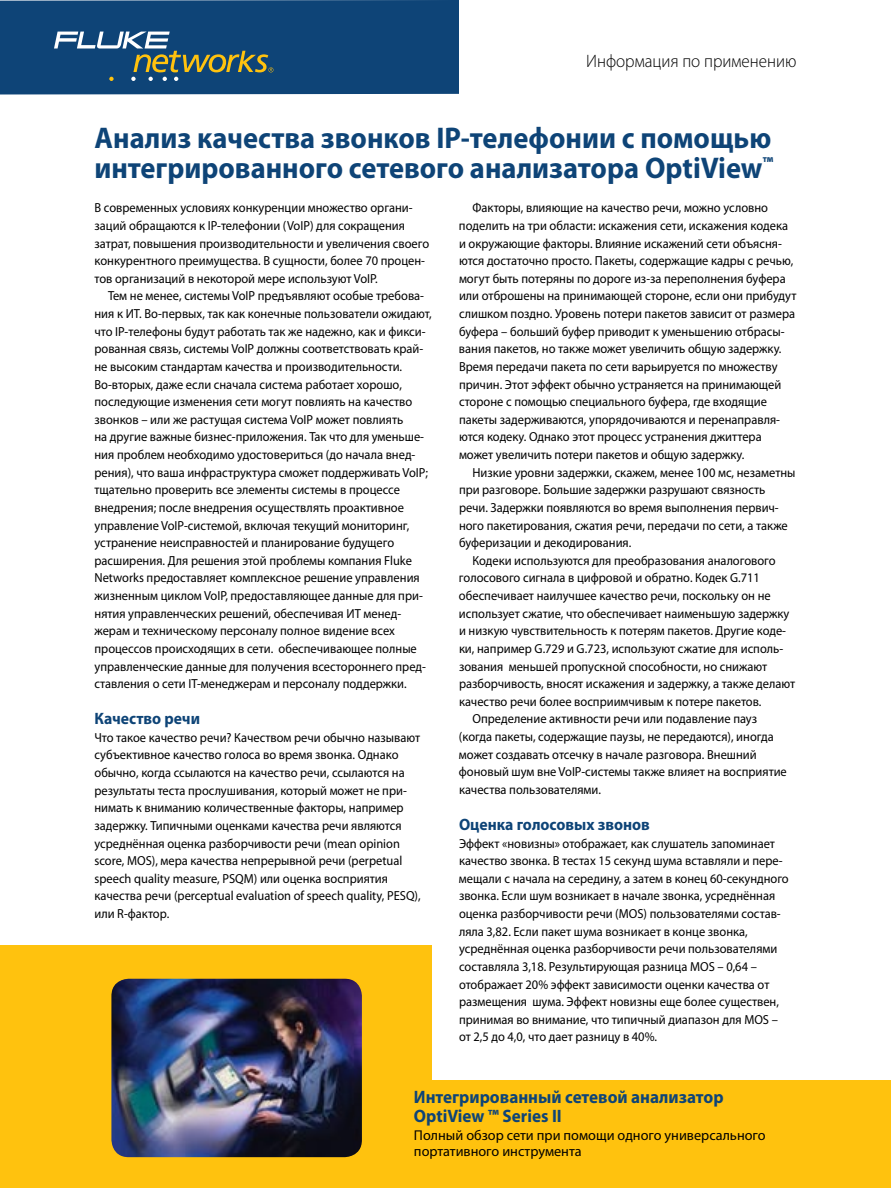
<style>
.page{position:relative;width:891px;height:1188px;background:#fff}
.page>*{position:absolute;margin:0;border:0;box-sizing:border-box;transform-origin:0 0}
.t1{font:700 30px/30px "Myriad Pro";color:#0e4477;scale:.95 1}
.t2{font:700 18px/19.5px "Myriad Pro";color:#0e4477;scale:.95 1}
.t3{font:300 18px "Myriad Pro";color:#000;scale:.95 1}
.t4{font:700 16.5px "Myriad Pro";color:#0e4477;scale:.95 1}
.t5{font:14.25px/15.8px "Myriad Pro";color:#000}
.t6{font:13.2px/17.7px "Myriad Pro";color:#000;scale:.95 1}
</style>
<div class="page">
<div style="left:0;top:0;width:459px;height:94px;background:#0e4477"></div>
<svg style="left:54px;top:32px;width:219px;height:49px;background:#385f77"></svg>
<svg style="left:0;top:945px;width:891px;height:243px;fill:#ffc20e"></svg>
<img style="left:111px;top:978px;width:252px;height:180px;border-radius:18px">
<div style="left:110px;top:977px;width:253px;height:182px;border:2px solid #ffc20e;border-radius:18px"></div>
<h2 class="t3" style="left:586px;top:51px;width:223px">Информация по применению</h2>
<h1 class="t1" style="left:94px;top:122px;width:716px">Анализ качества звонков IP-телефонии с помощью интегрированного сетевого анализатора OptiView<sup>™</sup></h1>
<p class="t6" style="left:94px;top:199px;width:354px">В современных условиях конкуренции множество органи&shy;заций обращаются к IP-телефонии (VoIP) для сокращения затрат, повышения производительности и увеличения своего конкурентного преимущества. В сущности, более 70 процен&shy;тов организаций в некоторой мере используют VoIP.</p>
<p class="t6" style="left:94px;top:287px;width:356px;text-indent:14px">Тем не менее, системы VoIP предъявляют особые требова&shy;ния к ИТ. Во-первых, так как конечные пользователи ожидают, что IP-телефоны будут работать так же надежно, как и фикси&shy;рованная связь, системы VoIP должны соответствовать край&shy;не высоким стандартам качества и производительности.<br>Во-вторых, даже если сначала система работает хорошо, последующие изменения сети могут повлиять на качество звонков – или же растущая система VoIP может повлиять<br>на другие важные бизнес-приложения. Так что для уменьше&shy;ния проблем необходимо удостовериться (до начала внед&shy;рения), что ваша инфраструктура сможет поддерживать VoIP; тщательно проверить все элементы системы в процессе внедрения; после внедрения осуществлять проактивное управление VoIP-системой, включая текущий мониторинг, устранение неисправностей и планирование будущего расширения. Для решения этой проблемы компания Fluke Networks предоставляет комплексное решение управления жизненным циклом VoIP, предоставляющее данные для при&shy;нятия управленческих решений, обеспечивая ИТ менед&shy;жерам и техническому персоналу полное видение всех процессов происходящих в сети. обеспечивающее полные управленческие данные для получения всестороннего пред&shy;ставления о сети IT-менеджерам и персоналу поддержки.</p>
<p class="t4" style="left:94px;top:708px;width:113px">Качество речи</p>
<p class="t6" style="left:94px;top:728px;width:345px">Что такое качество речи? Качеством речи обычно называют субъективное качество голоса во время звонка. Однако обычно, когда ссылаются на качество речи, ссылаются на результаты теста прослушивания, который может не при&shy;нимать к вниманию количественные факторы, например задержку. Типичными оценками качества речи являются усреднённая оценка разборчивости речи (mean opinion score, MOS), мера качества непрерывной речи (perpetual speech quality measure, PSQM) или оценка восприятия качества речи (perceptual evaluation of speech quality, PESQ), или R-фактор.</p>
<p class="t6" style="left:459px;top:199px;width:357px;text-indent:14px">Факторы, влияющие на качество речи, можно условно поделить на три области: искажения сети, искажения кодека и окружающие факторы. Влияние искажений сети объясня&shy;ются достаточно просто. Пакеты, содержащие кадры с речью, могут быть потеряны по дороге из-за переполнения буфера или отброшены на принимающей стороне, если они при-будут слишком поздно. Уровень потери пакетов зависит от размера буфера – больший буфер приводит к уменьшению отбрасы&shy;вания пакетов, но также может увеличить общую задержку.<br>Время передачи пакета по сети варьируется по множеству причин. Этот эффект обычно устраняется на принимающей стороне с помощью специального буфера, где входящие пакеты задерживаются, упорядочиваются и перенаправля&shy;ются кодеку. Однако этот процесс устранения джиттера может увеличить потери пакетов и общую задержку.</p>
<p class="t6" style="left:472px;top:463px;width:342px">Низкие уровни задержки, скажем, менее 100 мс, незаметны</p>
<p class="t6" style="left:459px;top:481px;width:324px">при разговоре. Большие задержки разрушают связность</p>
<p class="t6" style="left:459px;top:498px;width:338px">речи. Задержки появляются во время выполнения первич-</p>
<p class="t6" style="left:459px;top:516px;width:348px">ного пакетирования, сжатия речи, передачи по сети, а также</p>
<p class="t6" style="left:459px;top:534px;width:183px">буферизации и декодирования.</p>
<p class="t6" style="left:472px;top:551px;width:321px">Кодеки используются для преобразования аналогового</p>
<p class="t6" style="left:459px;top:569px;width:318px">голосового сигнала в цифровой и обратно. Кодек G.711</p>
<p class="t6" style="left:459px;top:587px;width:330px">обеспечивает наилучшее качество речи, поскольку он не</p>
<p class="t6" style="left:459px;top:604px;width:349px">использует сжатие, что обеспечивает наименьшую задержку</p>
<p class="t6" style="left:459px;top:622px;width:346px">и низкую чувствительность к потерям пакетов. Другие коде-</p>
<p class="t6" style="left:459px;top:639px;width:343px">ки, например G.729 и G.723, используют сжатие для исполь-</p>
<p class="t6" style="left:459px;top:657px;width:326px">зования меньшей пропускной способности, но снижают</p>
<p class="t6" style="left:459px;top:675px;width:355px">разборчивость, вносят искажения и задержку, а также делают</p>
<p class="t6" style="left:459px;top:692px;width:320px">качество речи более восприимчивым к потере пакетов.</p>
<p class="t6" style="left:472px;top:710px;width:301px">Определение активности речи или подавление пауз</p>
<p class="t6" style="left:459px;top:728px;width:333px">(когда пакеты, содержащие паузы, не передаются), иногда</p>
<p class="t6" style="left:459px;top:745px;width:315px">может создавать отсечку в начале разговора. Внешний</p>
<p class="t6" style="left:459px;top:763px;width:347px">фоновый шум вне VoIP-системы также влияет на восприятие</p>
<p class="t6" style="left:459px;top:780px;width:151px">качества пользователями.</p>
<p class="t4" style="left:459px;top:814px;width:202px">Оценка голосовых звонов</p>
<p class="t6" style="left:459px;top:834px;width:349px">Эффект «новизны» отображает, как слушатель запоминает качество звонка. В тестах 15 секунд шума вставляли и пере&shy;мещали с начала на середину, а затем в конец 60-секундного звонка. Если шум возникает в начале звонка, усреднённая оценка разборчивости речи (MOS) пользователями состав&shy;ляла 3,82. Если пакет шума возникает в конце звонка, усреднённая оценка разборчивости речи пользователями составляла 3,18. Результирующая разница MOS – 0,64 – отображает 20% эффект зависимости оценки качества от размещения шума. Эффект новизны еще более существен, принимая во внимание, что типичный диапазон для MOS – от 2,5 до 4,0, что дает разницу в 40%.</p>
<h2 class="t2" style="left:414px;top:1086px;width:328px">Интегрированный сетевой анализатор<br>OptiView ™ Series II</h2>
<p class="t5" style="left:414px;top:1127px;width:353px">Полный обзор сети при помощи одного универсального портативного инструмента</p>
</div>
